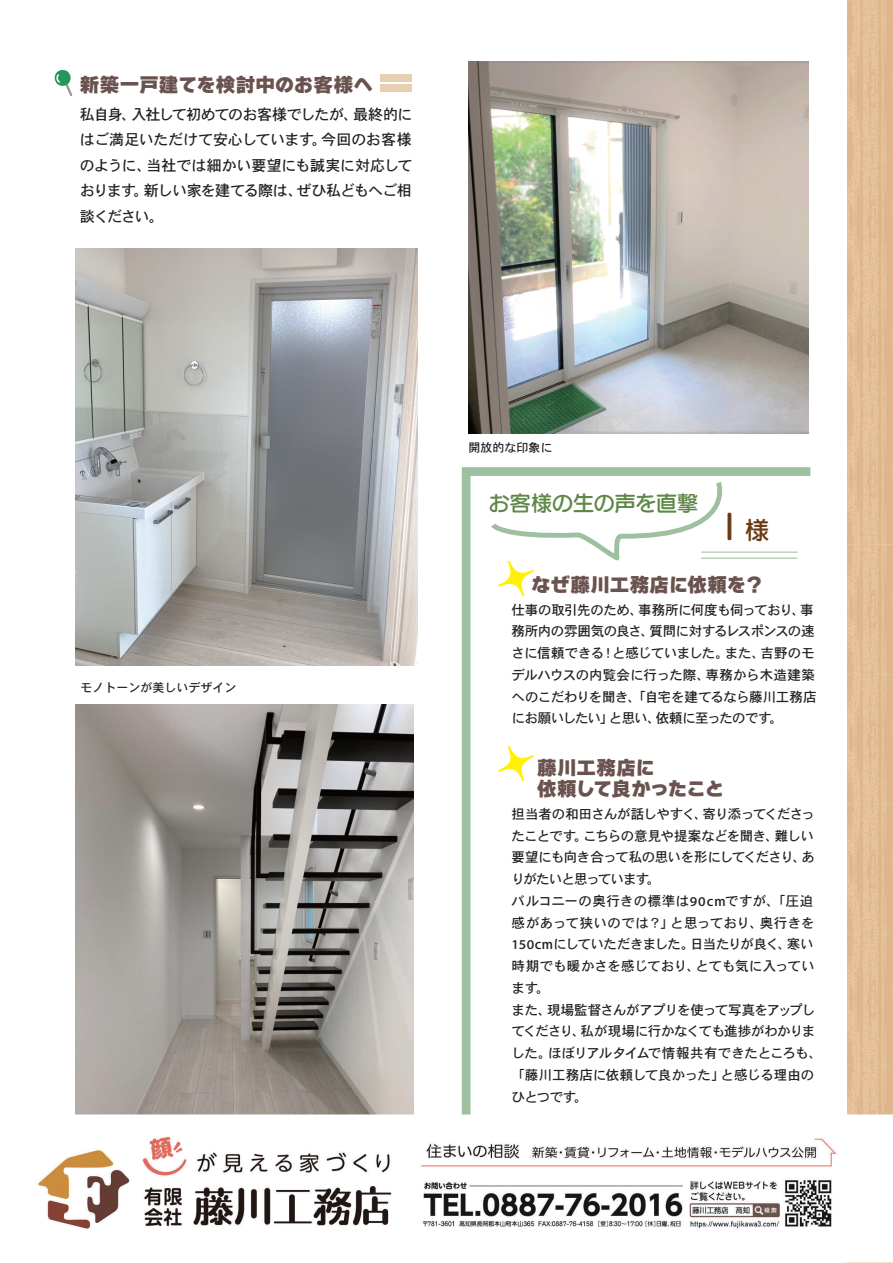
<style>
.page{position:relative;width:893px;height:1263px;background:#fff}
.page>*{position:absolute;margin:0;border:0;box-sizing:border-box;transform-origin:0 0}
.t1{font:24px "UD Marugo Large Pr 6 N DB";color:#6a3b12}
.t2{font:21px "UD Marugo Large Pr 6 N DB";letter-spacing:-.005em;color:#5e8847}
.t3{font:19.5px "Wanpaku Ruika 08";letter-spacing:-.005em;color:#6a524f}
.t4{font:19.5px/21.8px "Wanpaku Ruika 08";letter-spacing:-.03em;color:#6a524f}
.t5{font:15px "Heisei Kaku Go Std W5";letter-spacing:-.035em;color:#231f20}
.t6{font:15px/25.5px "Heisei Kaku Go Std W5";letter-spacing:-.015em;color:#231f20}
.t7{font:15px "Heisei Kaku Go Std W5";letter-spacing:-.065em;color:#231f20}
.t8{font:15px/25.5px "Heisei Kaku Go Std W5";letter-spacing:-.09em;color:#231f20}
.t9{font:13.5px/21.8px "Heisei Kaku Go Std W5";letter-spacing:-.03em;color:#231f20}
.t10{font:13.5px/21.8px "Heisei Kaku Go Std W5";letter-spacing:-.07em;color:#231f20}
.t11{font:13.5px "Heisei Kaku Go Std W5";letter-spacing:.03em;color:#231f20}
.t12{font:13.5px "Heisei Kaku Go Std W5";letter-spacing:-.055em;color:#231f20}
.t13{font:13.5px/21.8px "Heisei Kaku Go Std W5";color:#231f20}
.t14{font:13.5px "Heisei Kaku Go Std W5";letter-spacing:-.065em;color:#231f20}
.t15{font:13.5px "Heisei Kaku Go Std W5";letter-spacing:-.05em;color:#231f20}
.t16{font:13.5px "Heisei Kaku Go Std W5";letter-spacing:.01em;color:#231f20}
.t17{font:13.5px "Heisei Kaku Go Std W5";letter-spacing:-.06em;color:#231f20}
.t18{font:13.5px "Heisei Kaku Go Std W5";letter-spacing:-.08em;color:#231f20}
.t19{font:13.5px "Heisei Kaku Go Std W5";letter-spacing:-.005em;color:#231f20}
.t20{font:12px "Heisei Kaku Go Std W5";color:#231f20}
.s1{font-size:33px}
</style>
<div class="page">
<div style="left:847px;top:0;width:46px;height:1262px;background:#e1bb94"></div>
<img style="left:75px;top:705px;width:339px;height:409px">
<img style="left:75px;top:249px;width:342px;height:416px">
<img style="left:468px;top:62px;width:341px;height:371px">
<svg style="left:461px;top:467px;width:350px;height:647px"></svg>
<svg style="left:498px;top:746px;width:36px;height:35px"></svg>
<svg style="left:488px;top:478px;width:254px;height:118px"></svg>
<hr style="left:701px;top:552px;width:97px;height:1px;background:#9cc0a0">
<hr style="left:701px;top:558px;width:97px;height:1px;background:#9cc0a0">
<div style="left:380px;top:74px;width:31px;height:8px;background:#e6d0b1"></div>
<div style="left:380px;top:84px;width:31px;height:8px;background:#e6d0b1"></div>
<svg style="left:54px;top:69px;width:19px;height:27px"></svg>
<svg style="left:75px;top:1114px;width:818px;height:148px"></svg>
<img style="left:407px;top:1133px;width:441px;height:102px">
<img style="left:37px;top:1132px;width:371px;height:99px">
<h3 class="t3" style="left:80px;top:75px;width:295px">新築一戸建てを検討中のお客様へ</h3>
<p class="t5" style="left:353px;top:105px;width:61px">最終的に</p>
<p class="t7" style="left:131px;top:105px;width:228px">入社して初めてのお客様でしたが、</p>
<p class="t5" style="left:80px;top:105px;width:58px">私自身、</p>
<p class="t6" style="left:147px;top:127px;width:267px;text-indent:-67px">はご満足いただけて安心しています<br>当社では細かい要望にも誠実に対応して</p>
<p class="t5" style="left:321px;top:130px;width:92px">今回のお客様</p>
<p class="t5" style="left:312px;top:130px;width:16px">。</p>
<p class="t5" style="left:80px;top:156px;width:73px">のように、</p>
<p class="t5" style="left:296px;top:181px;width:117px">ぜひ私どもへご相</p>
<p class="t5" style="left:144px;top:181px;width:160px">新しい家を建てる際は、</p>
<p class="t8" style="left:80px;top:178px;width:86px">おります<br>談ください。</p>
<p class="t5" style="left:133px;top:181px;width:16px">。</p>
<p class="t20" style="left:81px;top:680px;width:157px">モノトーンが美しいデザイン</p>
<p class="t20" style="left:468px;top:441px;width:85px">開放的な印象に</p>
<h2 class="t2" style="left:489px;top:491px;width:211px">お客様の生の声を直撃</h2>
<h1 class="t1" style="left:725px;top:516px;width:46px">様<span class="s1">I</span></h1>
<h3 class="t3" style="left:512px;top:575px;width:254px">　なぜ藤川工務店に依頼を?</h3>
<p class="t9" style="left:512px;top:599px;width:133px">仕事の取引先のため、</p>
<p class="t9" style="left:638px;top:599px;width:168px">事務所に何度も伺っており、</p>
<p class="t9" style="left:800px;top:599px;width:15px">事</p>
<p class="t14" style="left:650px;top:623px;width:167px">質問に対するレスポンスの速</p>
<p class="t9" style="left:512px;top:621px;width:144px">務所内の雰囲気の良さ、</p>
<p class="t9" style="left:512px;top:642px;width:94px">さに信頼できる</p>
<p class="t9" style="left:612px;top:642px;width:119px">と感じていました。</p>
<p class="t9" style="left:760px;top:642px;width:56px">吉野のモ</p>
<p class="t9" style="left:725px;top:642px;width:42px">また、</p>
<p class="t9" style="left:601px;top:642px;width:15px">！</p>
<p class="t9" style="left:512px;top:664px;width:200px">デルハウスの内覧会に行った際、</p>
<p class="t9" style="left:512px;top:686px;width:306px">へのこだわりを聞き、「自宅を建てるなら藤川工務店</p>
<p class="t9" style="left:769px;top:708px;width:15px">。</p>
<p class="t16" style="left:705px;top:667px;width:111px">専務から木造建築</p>
<p class="t15" style="left:656px;top:710px;width:118px">依頼に至ったのです</p>
<p class="t17" style="left:512px;top:710px;width:103px">にお願いしたい」</p>
<h3 class="t4" style="left:512px;top:756px;width:214px">　藤川工務店に<br>　依頼して良かったこと</h3>
<p class="t10" style="left:702px;top:803px;width:114px">寄り添ってくださっ</p>
<p class="t9" style="left:609px;top:708px;width:53px">と思い、</p>
<p class="t9" style="left:512px;top:803px;width:197px">担当者の和田さんが話しやすく、</p>
<p class="t9" style="left:583px;top:825px;width:197px">こちらの意見や提案などを聞き、</p>
<p class="t9" style="left:775px;top:825px;width:41px">難しい</p>
<p class="t9" style="left:512px;top:825px;width:66px">たことです</p>
<p class="t9" style="left:574px;top:825px;width:15px">。</p>
<p class="t9" style="left:647px;top:847px;width:160px;text-indent:-135px">要望にも向き合って私の思いを形にしてくださり、。</p>
<p class="t9" style="left:802px;top:847px;width:15px">あ</p>
<p class="t10" style="left:512px;top:868px;width:139px">りがたいと思っています</p>
<p class="t11" style="left:512px;top:893px;width:303px">バルコニーの奥行きの標準は90cmですが、「圧迫</p>
<p class="t9" style="left:760px;top:912px;width:56px">奥行きを</p>
<p class="t11" style="left:512px;top:914px;width:164px">感があって狭いのでは？」</p>
<p class="t9" style="left:670px;top:912px;width:94px">と思っており、</p>
<p class="t9" style="left:512px;top:934px;width:185px">150cmにしていただきました。</p>
<p class="t9" style="left:787px;top:934px;width:28px">寒い</p>
<p class="t18" style="left:690px;top:936px;width:102px">日当たりが良く、</p>
<p class="t9" style="left:695px;top:955px;width:121px">とても気に入ってい</p>
<p class="t13" style="left:536px;top:955px;width:165px;text-indent:-25px">時期でも暖かさを感じており、。</p>
<p class="t9" style="left:512px;top:977px;width:28px">ます</p>
<p class="t12" style="left:547px;top:1001px;width:270px">現場監督さんがアプリを使って写真をアップし</p>
<p class="t9" style="left:512px;top:999px;width:41px">また、</p>
<p class="t10" style="left:548px;top:1021px;width:275px;text-indent:-36px">てくださり、<br>ほぼリアルタイムで情報共有できたところも、</p>
<p class="t9" style="left:581px;top:1021px;width:236px">私が現場に行かなくても進捗がわかりま</p>
<p class="t9" style="left:512px;top:1042px;width:42px">した。</p>
<p class="t9" style="left:574px;top:1064px;width:152px;text-indent:-62px">「藤川工務店に依頼して良かった」。</p>
<p class="t19" style="left:721px;top:1067px;width:95px">と感じる理由の</p>
<p class="t9" style="left:512px;top:1086px;width:66px">ひとつです</p>
</div>
